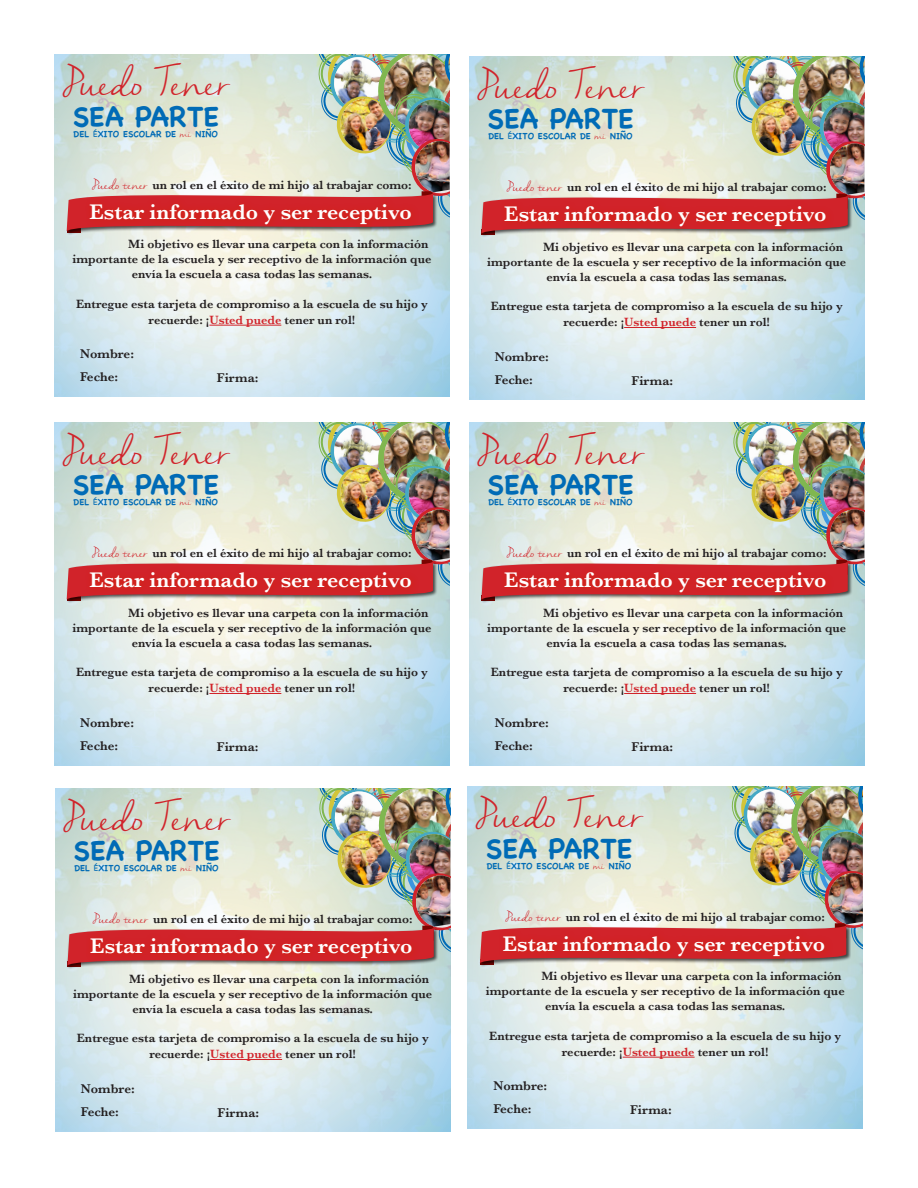
<style>
.page{position:relative;width:918px;height:1188px;background:#fff}
.page>*{position:absolute;margin:0;border:0;box-sizing:border-box;transform-origin:0 0}
.t1{font:36.6px "Nella Sue Demo";color:#d1232a}
.t2{font:700 27.75px "Chalkboard";color:#006bb6}
.t3{font:600 21.9px "Baskerville";color:#fff}
.t4{font:600 13.2px/23px "Baskerville";color:#231f20}
.t5{font:600 12.45px/15.8px "Baskerville";color:#231f20;text-align:center}
.t6{font:700 8.85px "Chalkboard";color:#006bb6}
.s1{font-weight:400}
.s2{font-family:"Nella Sue Demo";font-weight:400;font-size:10.2px;color:#d1232a}
.s3{font-family:"Nella Sue Demo";font-weight:400;color:#d1232a}
.s4{color:#d1232a}
</style>
<div class="page">
<hr style="left:209px;top:325px;width:72px;height:1px;background:#d1232a">
<div style="left:66px;top:193px;width:372px;height:43px;background:#231f20;opacity:.75"></div>
<img style="left:67px;top:54px;width:383px;height:180px">
<div style="left:84px;top:197px;width:336px;height:36px;background:#fff101;opacity:.75"></div>
<hr style="left:623px;top:1057px;width:72px;height:1px;background:#d1232a">
<div style="left:479px;top:925px;width:372px;height:43px;background:#231f20;opacity:.75"></div>
<img style="left:480px;top:786px;width:383px;height:180px">
<div style="left:498px;top:929px;width:335px;height:36px;background:#fff101;opacity:.75"></div>
<hr style="left:210px;top:1059px;width:72px;height:1px;background:#d1232a">
<div style="left:66px;top:927px;width:373px;height:43px;background:#231f20;opacity:.75"></div>
<img style="left:67px;top:789px;width:383px;height:180px">
<div style="left:85px;top:932px;width:335px;height:35px;background:#fff101;opacity:.75"></div>
<hr style="left:624px;top:693px;width:72px;height:1px;background:#d1232a">
<div style="left:480px;top:561px;width:373px;height:43px;background:#231f20;opacity:.75"></div>
<img style="left:481px;top:423px;width:383px;height:180px">
<div style="left:499px;top:566px;width:335px;height:35px;background:#fff101;opacity:.75"></div>
<hr style="left:209px;top:693px;width:72px;height:1px;background:#d1232a">
<div style="left:66px;top:561px;width:372px;height:43px;background:#231f20;opacity:.75"></div>
<img style="left:67px;top:423px;width:383px;height:180px">
<div style="left:84px;top:566px;width:336px;height:35px;background:#fff101;opacity:.75"></div>
<hr style="left:624px;top:327px;width:72px;height:1px;background:#d1232a">
<div style="left:480px;top:195px;width:373px;height:43px;background:#231f20;opacity:.75"></div>
<img style="left:481px;top:57px;width:383px;height:180px">
<div style="left:499px;top:200px;width:335px;height:35px;background:#fff101;opacity:.75"></div>
<h1 class="t1" style="left:63px;top:62px;width:169px">Puedo Tener</h1>
<h1 class="t1" style="left:477px;top:64px;width:169px">Puedo Tener</h1>
<h2 class="t2" style="left:72px;top:100px;width:148px">SEA PARTE</h2>
<p class="t6" style="left:74px;top:129px;width:146px">DEL <span class="s1">É</span>XITO ESCOLAR DE <span class="s2">mi</span> NIÑO</p>
<h2 class="t2" style="left:487px;top:102px;width:148px">SEA PARTE</h2>
<p class="t6" style="left:488px;top:131px;width:146px">DEL <span class="s1">É</span>XITO ESCOLAR DE <span class="s2">mi</span> NIÑO</p>
<p class="t5" style="left:92px;top:177px;width:321px"><span class="s3">Puedo tener</span> un rol en el éxito de mi hijo al trabajar como:</p>
<p class="t5" style="left:507px;top:179px;width:321px"><span class="s3">Puedo tener</span> un rol en el éxito de mi hijo al trabajar como:</p>
<h3 class="t3" style="left:90px;top:196px;width:324px">Estar informado y ser receptivo</h3>
<h3 class="t3" style="left:504px;top:199px;width:324px">Estar informado y ser receptivo</h3>
<p class="t5" style="left:128px;top:236px;width:302px">Mi objetivo es llevar una carpeta con la información</p>
<p class="t5" style="left:73px;top:251px;width:360px">importante de la escuela y ser receptivo de la información que</p>
<p class="t5" style="left:132px;top:266px;width:242px">envía la escuela a casa todas las semanas.</p>
<p class="t5" style="left:76px;top:296px;width:353px">Entregue esta tarjeta de compromiso a la escuela de su hijo y recuerde: ¡<span class="s4">Usted puede</span> tener un rol!</p>
<p class="t5" style="left:543px;top:239px;width:302px">Mi objetivo es llevar una carpeta con la información</p>
<p class="t5" style="left:487px;top:254px;width:360px">importante de la escuela y ser receptivo de la información que</p>
<p class="t5" style="left:547px;top:269px;width:242px">envía la escuela a casa todas las semanas.</p>
<p class="t5" style="left:491px;top:298px;width:353px">Entregue esta tarjeta de compromiso a la escuela de su hijo y recuerde: ¡<span class="s4">Usted puede</span> tener un rol!</p>
<p class="t4" style="left:80px;top:342px;width:55px">Nombre:<br>Feche:</p>
<p class="t4" style="left:217px;top:366px;width:43px">Firma:</p>
<p class="t4" style="left:495px;top:345px;width:55px">Nombre:<br>Feche:</p>
<p class="t4" style="left:632px;top:369px;width:43px">Firma:</p>
<h1 class="t1" style="left:63px;top:430px;width:169px">Puedo Tener</h1>
<h1 class="t1" style="left:477px;top:430px;width:169px">Puedo Tener</h1>
<h2 class="t2" style="left:72px;top:468px;width:148px">SEA PARTE</h2>
<p class="t6" style="left:74px;top:497px;width:146px">DEL <span class="s1">É</span>XITO ESCOLAR DE <span class="s2">mi</span> NIÑO</p>
<h2 class="t2" style="left:487px;top:468px;width:148px">SEA PARTE</h2>
<p class="t6" style="left:488px;top:497px;width:146px">DEL <span class="s1">É</span>XITO ESCOLAR DE <span class="s2">mi</span> NIÑO</p>
<p class="t5" style="left:92px;top:545px;width:321px"><span class="s3">Puedo tener</span> un rol en el éxito de mi hijo al trabajar como:</p>
<p class="t5" style="left:507px;top:545px;width:321px"><span class="s3">Puedo tener</span> un rol en el éxito de mi hijo al trabajar como:</p>
<h3 class="t3" style="left:90px;top:565px;width:324px">Estar informado y ser receptivo</h3>
<h3 class="t3" style="left:504px;top:565px;width:324px">Estar informado y ser receptivo</h3>
<p class="t5" style="left:128px;top:605px;width:302px">Mi objetivo es llevar una carpeta con la información</p>
<p class="t5" style="left:73px;top:620px;width:360px">importante de la escuela y ser receptivo de la información que</p>
<p class="t5" style="left:132px;top:635px;width:242px">envía la escuela a casa todas las semanas.</p>
<p class="t5" style="left:76px;top:664px;width:353px">Entregue esta tarjeta de compromiso a la escuela de su hijo y recuerde: ¡<span class="s4">Usted puede</span> tener un rol!</p>
<p class="t5" style="left:543px;top:605px;width:302px">Mi objetivo es llevar una carpeta con la información</p>
<p class="t5" style="left:487px;top:620px;width:360px">importante de la escuela y ser receptivo de la información que</p>
<p class="t5" style="left:547px;top:635px;width:242px">envía la escuela a casa todas las semanas.</p>
<p class="t5" style="left:491px;top:664px;width:353px">Entregue esta tarjeta de compromiso a la escuela de su hijo y recuerde: ¡<span class="s4">Usted puede</span> tener un rol!</p>
<p class="t4" style="left:80px;top:711px;width:55px">Nombre:<br>Feche:</p>
<p class="t4" style="left:217px;top:735px;width:43px">Firma:</p>
<p class="t4" style="left:495px;top:711px;width:55px">Nombre:<br>Feche:</p>
<p class="t4" style="left:632px;top:735px;width:43px">Firma:</p>
<h1 class="t1" style="left:63px;top:796px;width:169px">Puedo Tener</h1>
<h1 class="t1" style="left:476px;top:794px;width:169px">Puedo Tener</h1>
<h2 class="t2" style="left:73px;top:834px;width:148px">SEA PARTE</h2>
<p class="t6" style="left:74px;top:863px;width:146px">DEL <span class="s1">É</span>XITO ESCOLAR DE <span class="s2">mi</span> NIÑO</p>
<h2 class="t2" style="left:486px;top:832px;width:148px">SEA PARTE</h2>
<p class="t6" style="left:487px;top:861px;width:146px">DEL <span class="s1">É</span>XITO ESCOLAR DE <span class="s2">mi</span> NIÑO</p>
<p class="t5" style="left:93px;top:911px;width:321px"><span class="s3">Puedo tener</span> un rol en el éxito de mi hijo al trabajar como:</p>
<p class="t5" style="left:505px;top:909px;width:321px"><span class="s3">Puedo tener</span> un rol en el éxito de mi hijo al trabajar como:</p>
<h3 class="t3" style="left:90px;top:931px;width:324px">Estar informado y ser receptivo</h3>
<h3 class="t3" style="left:503px;top:928px;width:324px">Estar informado y ser receptivo</h3>
<p class="t5" style="left:129px;top:971px;width:302px">Mi objetivo es llevar una carpeta con la información</p>
<p class="t5" style="left:73px;top:986px;width:360px">importante de la escuela y ser receptivo de la información que</p>
<p class="t5" style="left:133px;top:1001px;width:242px">envía la escuela a casa todas las semanas.</p>
<p class="t5" style="left:77px;top:1030px;width:353px">Entregue esta tarjeta de compromiso a la escuela de su hijo y recuerde: ¡<span class="s4">Usted puede</span> tener un rol!</p>
<p class="t5" style="left:542px;top:968px;width:302px">Mi objetivo es llevar una carpeta con la información</p>
<p class="t5" style="left:486px;top:983px;width:360px">importante de la escuela y ser receptivo de la información que</p>
<p class="t5" style="left:545px;top:998px;width:242px">envía la escuela a casa todas las semanas.</p>
<p class="t5" style="left:489px;top:1028px;width:353px">Entregue esta tarjeta de compromiso a la escuela de su hijo y recuerde: ¡<span class="s4">Usted puede</span> tener un rol!</p>
<p class="t4" style="left:81px;top:1077px;width:55px">Nombre:<br>Feche:</p>
<p class="t4" style="left:218px;top:1101px;width:43px">Firma:</p>
<p class="t4" style="left:493px;top:1074px;width:55px">Nombre:<br>Feche:</p>
<p class="t4" style="left:630px;top:1098px;width:43px">Firma:</p>
</div>
